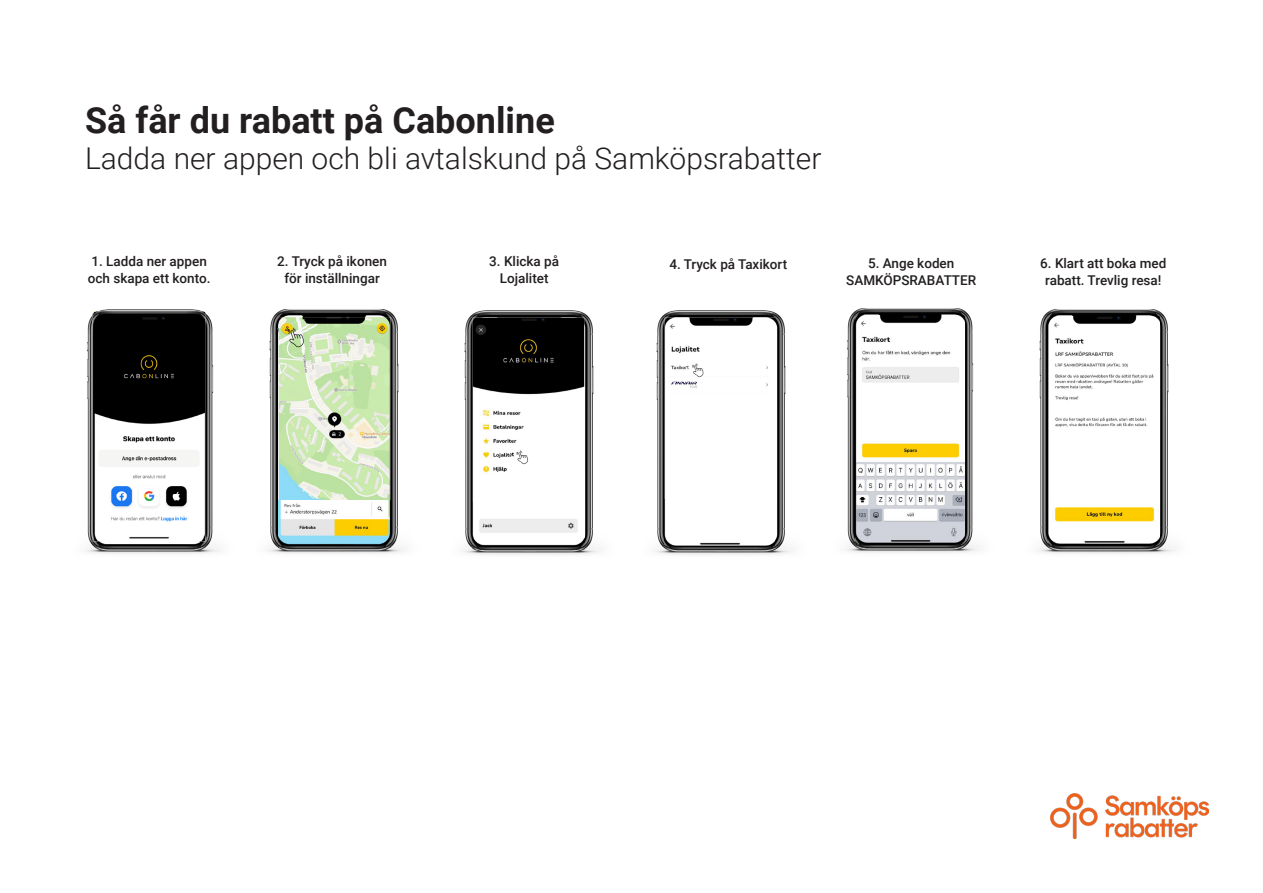
<style>
.page{position:relative;width:1263px;height:893px;background:#fff}
.page>*{position:absolute;margin:0;border:0;box-sizing:border-box;transform-origin:0 0}
.t1{font:700 36px "Roboto";color:#231f20}
.t2{font:300 30px "Roboto";color:#231f20}
.t3{font:500 13.5px/16.2px "Roboto";color:#231f20;text-align:center}
</style>
<div class="page">
<img style="left:1051px;top:793px;width:158px;height:46px">
<img style="left:85px;top:309px;width:134px;height:245px">
<img style="left:93px;top:311px;width:113px;height:230px">
<img style="left:94px;top:313px;width:110px;height:227px">
<img style="left:267px;top:309px;width:138px;height:245px">
<img style="left:279px;top:317px;width:112px;height:230px">
<img style="left:279px;top:319px;width:35px;height:37px">
<img style="left:462px;top:310px;width:138px;height:245px">
<img style="left:473px;top:318px;width:111px;height:231px">
<img style="left:509px;top:444px;width:26px;height:26px">
<img style="left:654px;top:310px;width:138px;height:245px">
<img style="left:664px;top:317px;width:111px;height:229px">
<img style="left:684px;top:357px;width:26px;height:26px">
<img style="left:845px;top:308px;width:134px;height:245px">
<img style="left:855px;top:315px;width:110px;height:229px">
<img style="left:1037px;top:309px;width:138px;height:245px">
<img style="left:1048px;top:316px;width:112px;height:229px">
<p class="t1" style="left:85px;top:95px;width:471px">Så får du rabatt på Cabonline</p>
<p class="t2" style="left:85px;top:138px;width:738px">Ladda ner appen och bli avtalskund på Samköpsrabatter</p>
<p class="t3" style="left:88px;top:253px;width:124px;text-align:left">1. Ladda ner appen och skapa ett konto.</p>
<p class="t3" style="left:277px;top:253px;width:111px">2. Tryck på ikonen för inställningar</p>
<p class="t3" style="left:489px;top:253px;width:71px">3. Klicka på<br>Lojalitet</p>
<p class="t3" style="left:669px;top:255px;width:119px">4. Tryck på Taxikort</p>
<p class="t3" style="left:846px;top:255px;width:132px">5. Ange koden<br>SAMKÖPSRABATTER</p>
<p class="t3" style="left:1040px;top:255px;width:128px">6. Klart att boka med rabatt. Trevlig resa!</p>
</div>
